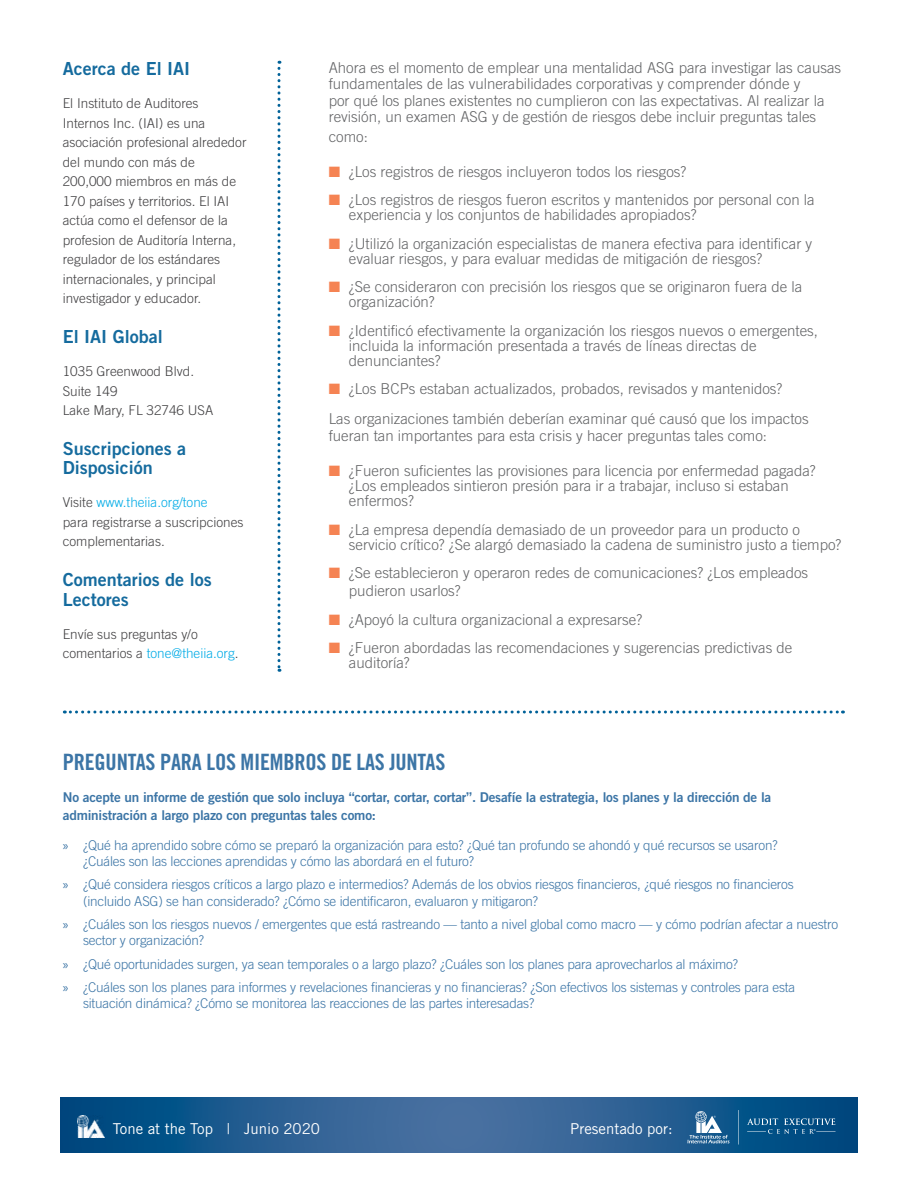
<style>
.page{position:relative;width:918px;height:1188px;background:#fff}
.page>*{position:absolute;margin:0;border:0;box-sizing:border-box;transform-origin:0 0}
.t1{font:22.5px "Trade Gothic Bold Cond Twenty";letter-spacing:-.01em;color:#3c75a6}
.t2{font:18px/19.5px "Trade Gothic Bold Two";color:#156b9e}
.t3{font:300 15px/15px "Trade Gothic";color:#636466}
.t4{font:15px "Trade Gothic";color:#fff}
.t5{font:300 13.5px/16.5px "Trade Gothic";letter-spacing:-.015em;color:#3c75a6}
.t6{font:300 13.5px/19.5px "Trade Gothic";color:#414042}
.t7{font:13.5px/18px "Trade Gothic Bold Two";letter-spacing:-.015em;color:#3c75a6}
.s1{color:#00abe6}
.s2{color:#f58353}
.s3{font-family:"Myriad Pro";font-weight:400}
</style>
<div class="page">
<svg style="left:60px;top:1098px;width:798px;height:55px;background:#245d91"></svg>
<img style="left:78px;top:1116px;width:26px;height:22px">
<svg style="left:688px;top:1111px;width:42px;height:32px"></svg>
<svg style="left:738px;top:1110px;width:1px;height:34px"></svg>
<svg style="left:747px;top:1118px;width:89px;height:16px"></svg>
<svg style="left:278px;top:61px;width:2px;height:611px"></svg>
<svg style="left:64px;top:711px;width:779px;height:3px"></svg>
<p class="t2" style="left:63px;top:59px;width:129px">Acerca de El IAI</p>
<p class="t6" style="left:63px;top:94px;width:185px">El Instituto de Auditores<br>Internos Inc. (IAI) es una asociación profesional alrededor del mundo con más de<br>200,000 miembros en más de<br>170 países y territorios. El IAI actúa como el defensor de la profesion de Auditoría Interna, regulador de los estándares internacionales, y principal investigador y educador.</p>
<p class="t2" style="left:63px;top:327px;width:101px">El IAI Global</p>
<p class="t6" style="left:63px;top:361px;width:152px">1035 Greenwood Blvd.<br>Suite 149<br>Lake Mary, FL 32746 USA</p>
<p class="t2" style="left:63px;top:438px;width:125px">Suscripciones a<br>Disposición</p>
<p class="t6" style="left:63px;top:493px;width:182px">Visite <span class="s1">www.theiia.org/tone<br></span>para registrarse a suscripciones complementarias.</p>
<p class="t2" style="left:63px;top:570px;width:150px">Comentarios de los<br>Lectores</p>
<p class="t6" style="left:63px;top:624px;width:177px">Envíe sus preguntas y/o comentarios a <span class="s1">tone@theiia.org</span>.</p>
<p class="t3" style="left:329px;top:59px;width:514px;line-height:16.5px">Ahora es el momento de emplear una mentalidad ASG para investigar las causas fundamentales de las vulnerabilidades corporativas y comprender dónde y<br>por qué los planes existentes no cumplieron con las expectativas. Al realizar la revisión, un examen ASG y de gestión de riesgos debe incluir preguntas tales</p>
<p class="t3" style="left:329px;top:129px;width:41px">como:</p>
<p class="t3" style="left:329px;top:164px;width:359px"><span class="s2">■</span> ¿Los registros de riesgos incluyeron todos los riesgos?</p>
<p class="t3" style="left:349px;top:192px;width:467px;text-indent:-20px"><span class="s2">■</span> ¿Los registros de riesgos fueron escritos y mantenidos por personal con la experiencia y los conjuntos de habilidades apropiados?</p>
<p class="t3" style="left:349px;top:236px;width:465px;text-indent:-20px"><span class="s2">■</span> ¿Utilizó la organización especialistas de manera efectiva para identificar y evaluar riesgos, y para evaluar medidas de mitigación de riesgos?</p>
<p class="t3" style="left:349px;top:279px;width:455px;text-indent:-20px"><span class="s2">■</span> ¿Se consideraron con precisión los riesgos que se originaron fuera de la organización?</p>
<p class="t3" style="left:349px;top:323px;width:471px;text-indent:-20px"><span class="s2">■</span> ¿Identificó efectivamente la organización los riesgos nuevos o emergentes, incluida la información presentada a través de líneas directas de denunciantes?</p>
<p class="t3" style="left:329px;top:374px;width:482px;line-height:30px"><span class="s2">■</span> ¿Los BCPs estaban actualizados, probados, revisados y mantenidos?<br>Las organizaciones también deberían examinar qué causó que los impactos</p>
<p class="t3" style="left:329px;top:428px;width:440px">fueran tan importantes para esta crisis y hacer preguntas tales como:</p>
<p class="t3" style="left:349px;top:463px;width:468px;text-indent:-20px"><span class="s2">■</span> ¿Fueron suficientes las provisiones para licencia por enfermedad pagada? ¿Los empleados sintieron presión para ir a trabajar, incluso si estaban enfermos?</p>
<p class="t3" style="left:349px;top:522px;width:494px;text-indent:-20px"><span class="s2">■</span> ¿La empresa dependía demasiado de un proveedor para un producto o servicio crítico? ¿Se alargó demasiado la cadena de suministro justo a tiempo?</p>
<p class="t3" style="left:349px;top:564px;width:461px;line-height:18px;text-indent:-20px"><span class="s2">■</span> ¿Se establecieron y operaron redes de comunicaciones? ¿Los empleados pudieron usarlos?</p>
<p class="t3" style="left:329px;top:612px;width:315px"><span class="s2">■</span> ¿Apoyó la cultura organizacional a expresarse?</p>
<p class="t3" style="left:349px;top:640px;width:445px;text-indent:-20px"><span class="s2">■</span> ¿Fueron abordadas las recomendaciones y sugerencias predictivas de auditoría?</p>
<h1 class="t1" style="left:63px;top:748px;width:384px">PREGUNTAS PARA LOS MIEMBROS DE LAS JUNTAS</h1>
<p class="t7" style="left:63px;top:787px;width:710px">No acepte un informe de gestión que solo incluya “cortar, cortar, cortar”. Desafíe la estrategia, los planes y la dirección de la administración a largo plazo con preguntas tales como:</p>
<p class="t5" style="left:83px;top:836px;width:696px;text-indent:-20px"><span class="s3">»</span> ¿Qué ha aprendido sobre cómo se preparó la organización para esto? ¿Qué tan profundo se ahondó y qué recursos se usaron? ¿Cuáles son las lecciones aprendidas y cómo las abordará en el futuro?</p>
<p class="t5" style="left:83px;top:876px;width:712px;text-indent:-20px"><span class="s3">»</span> ¿Qué considera riesgos críticos a largo plazo e intermedios? Además de los obvios riesgos financieros, ¿qué riesgos no financieros (incluido ASG) se han considerado? ¿Cómo se identificaron, evaluaron y mitigaron?</p>
<p class="t5" style="left:83px;top:916px;width:757px;text-indent:-20px"><span class="s3">»</span> ¿Cuáles son los riesgos nuevos / emergentes que está rastreando — tanto a nivel global como macro — y cómo podrían afectar a nuestro sector y organización?</p>
<p class="t5" style="left:63px;top:952px;width:734px;line-height:23.2px"><span class="s3">»</span> ¿Qué oportunidades surgen, ya sean temporales o a largo plazo? ¿Cuáles son los planes para aprovecharlos al máximo?<br><span class="s3">»</span> ¿Cuáles son los planes para informes y revelaciones financieras y no financieras? ¿Son efectivos los sistemas y controles para esta</p>
<p class="t5" style="left:83px;top:995px;width:453px">situación dinámica? ¿Cómo se monitorea las reacciones de las partes interesadas?</p>
<p class="t4" style="left:113px;top:1120px;width:209px">Tone at the Top | Junio 2020</p>
<p class="t4" style="left:570px;top:1119px;width:104px">Presentado por:</p>
</div>
